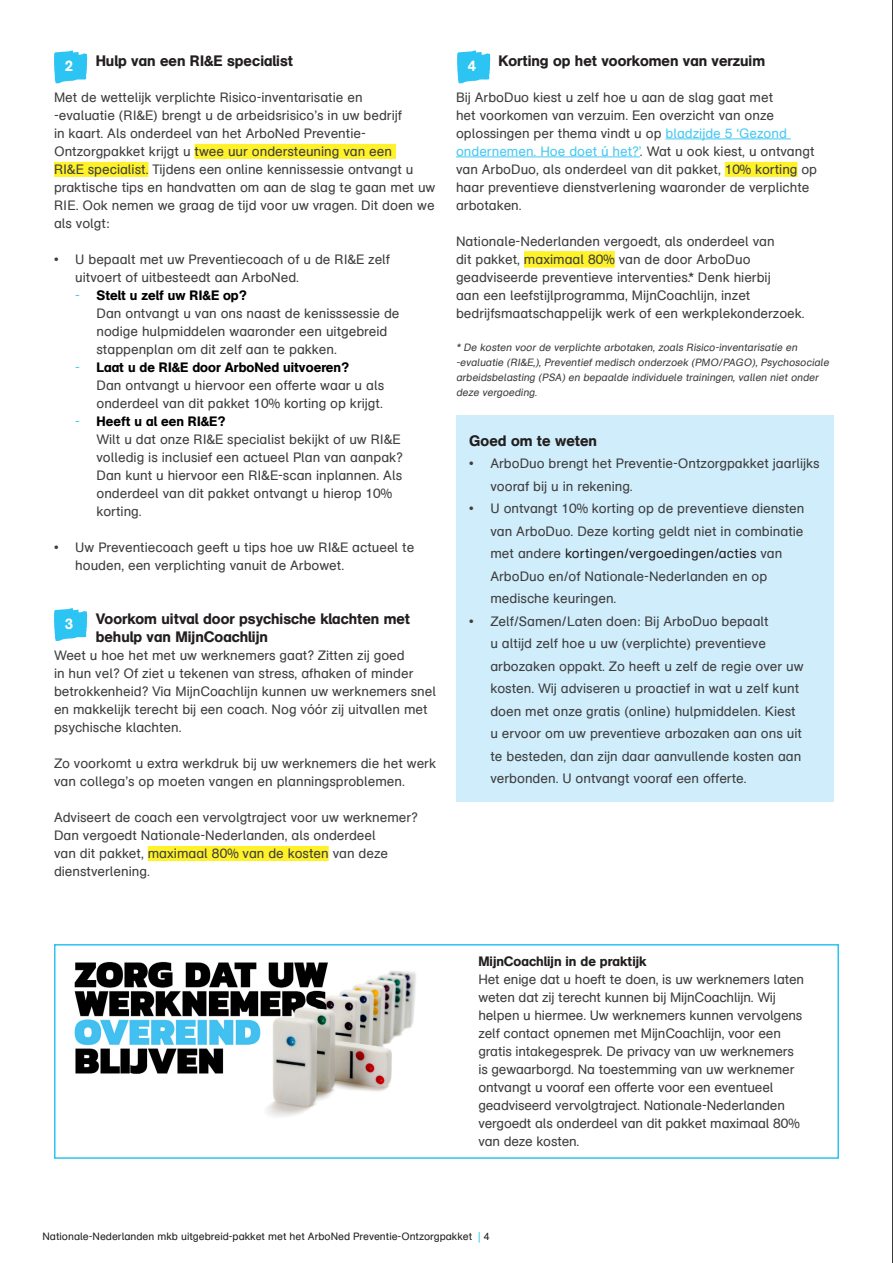
<style>
.page{position:relative;width:893px;height:1263px;background:#fff}
.page>*{position:absolute;margin:0;border:0;box-sizing:border-box;transform-origin:0 0}
.Alineakop{font:15px/18px "AG Schoolbook Medium A";color:#231f20}
.Alineakop_wit{font:15px "AG Schoolbook Medium A";color:#fff}
.Platte_tekst{font:13.5px/18px "AG Schoolbook Regular A";color:#3e3e3f}
.Alineakop-2{font:13.5px/18px "AG Schoolbook Regular A";color:#3e3e3f}
.Alineakop-3{font:13.5px "AG Schoolbook Medium A";color:#231f20}
.Platte_tekst-2{font:italic 10.5px/15px "AG Schoolbook Regular A";color:#3e3e3f}
.t1{font:10.5px "AG Schoolbook Regular A";color:#231f20}
.s1{color:#47c9f4}
.s2{font-family:"AG Schoolbook Medium A";color:#000}
.s3{color:#231f20}
.s4{color:#2bc4f3}
</style>
<div class="page">
<div style="left:195px;top:144px;width:201px;height:15px;background:#fff229"></div>
<div style="left:54px;top:162px;width:94px;height:15px;background:#fff229"></div>
<div style="left:148px;top:846px;width:181px;height:15px;background:#fff229"></div>
<hr style="left:665px;top:139px;width:126px;height:1px;background:#47c9f4">
<hr style="left:456px;top:157px;width:184px;height:1px;background:#47c9f4">
<div style="left:725px;top:162px;width:72px;height:15px;background:#fff229"></div>
<div style="left:524px;top:251px;width:91px;height:17px;background:#fff229"></div>
<hr style="left:892px;top:0;width:1px;height:1263px;background:#231f20">
<svg style="left:54px;top:51px;width:33px;height:33px"></svg>
<svg style="left:457px;top:51px;width:33px;height:33px"></svg>
<div style="left:456px;top:415px;width:378px;height:386px;background:#d0edfb"></div>
<svg style="left:54px;top:608px;width:33px;height:33px"></svg>
<img style="left:74px;top:961px;width:342px;height:156px">
<div style="left:54px;top:944px;width:785px;height:215px;border:2px solid #2bc4f3"></div>
<p class="Alineakop" style="left:96px;top:52px;width:199px">Hulp van een RI&amp;E specialist</p>
<p class="Platte_tekst" style="left:54px;top:88px;width:383px">Met de wettelijk verplichte Risico-inventarisatie en<br>-evaluatie (RI&amp;E) brengt u de arbeidsrisico’s in uw bedrijf<br>in kaart. Als onderdeel van het ArboNed Preventie-Ontzorgpakket krijgt u twee uur ondersteuning van een<br>RI&amp;E specialist. Tijdens een online kennissessie ontvangt u praktische tips en handvatten om aan de slag te gaan met uw RIE. Ook nemen we graag de tijd voor uw vragen. Dit doen we als volgt:</p>
<p class="Platte_tekst" style="left:75px;top:250px;width:316px;text-indent:-21px">• U bepaalt met uw Preventiecoach of u de RI&amp;E zelf uitvoert of uitbesteedt aan ArboNed.</p>
<p class="Platte_tekst" style="left:97px;top:286px;width:304px;text-indent:-21px"><span class="s1">-</span> <span class="s2">Stelt u zelf uw RI&amp;E op?<br></span>Dan ontvangt u van ons naast de kenisssessie de nodige hulpmiddelen waaronder een uitgebreid stappenplan om dit zelf aan te pakken.</p>
<p class="Platte_tekst" style="left:97px;top:358px;width:289px;text-indent:-21px"><span class="s1">-</span> <span class="s2">Laat u de RI&amp;E door ArboNed uitvoeren?<br></span>Dan ontvangt u hiervoor een offerte waar u als onderdeel van dit pakket 10% korting op krijgt.</p>
<p class="Platte_tekst" style="left:97px;top:412px;width:308px;text-indent:-21px"><span class="s1">-</span> <span class="s2">Heeft u al een RI&amp;E?<br></span>Wilt u dat onze RI&amp;E specialist bekijkt of uw RI&amp;E volledig is inclusief een actueel Plan van aanpak?<br>Dan kunt u hiervoor een RI&amp;E-scan inplannen. Als onderdeel van dit pakket ontvangt u hierop 10% korting.</p>
<p class="Platte_tekst" style="left:75px;top:538px;width:341px;text-indent:-21px">• Uw Preventiecoach geeft u tips hoe uw RI&amp;E actueel te houden, een verplichting vanuit de Arbowet.</p>
<p class="Alineakop" style="left:498px;top:52px;width:268px">Korting op het voorkomen van verzuim</p>
<p class="Platte_tekst" style="left:456px;top:88px;width:363px">Bij ArboDuo kiest u zelf hoe u aan de slag gaat met<br>het voorkomen van verzuim. Een overzicht van onze oplossingen per thema vindt u op <span class="s1">bladzijde 5 ‘Gezond ondernemen. Hoe doet ú het?’</span>. Wat u ook kiest, u ontvangt van ArboDuo, als onderdeel van dit pakket, 10% korting op haar preventieve dienstverlening waaronder de verplichte arbotaken.</p>
<p class="Platte_tekst" style="left:456px;top:232px;width:350px">Nationale-Nederlanden vergoedt, als onderdeel van<br>dit pakket, maximaal 80% van de door ArboDuo geadviseerde preventieve interventies.* Denk hierbij<br>aan een leefstijlprogramma, MijnCoachlijn, inzet bedrijfsmaatschappelijk werk of een werkplekonderzoek.</p>
<p class="Platte_tekst-2" style="left:456px;top:340px;width:376px">* De kosten voor de verplichte arbotaken, zoals Risico-inventarisatie en -evaluatie (RI&amp;E,), Preventief medisch onderzoek (PMO/PAGO), Psychosociale arbeidsbelasting (PSA) en bepaalde individuele trainingen, vallen niet onder deze vergoeding.</p>
<p class="Alineakop_wit" style="left:65px;top:57px;width:10px">2</p>
<p class="Alineakop_wit" style="left:468px;top:57px;width:10px">4</p>
<p class="Alineakop" style="left:469px;top:431px;width:129px">Goed om te weten</p>
<p class="Platte_tekst" style="left:490px;top:452px;width:331px;line-height:22.5px;text-indent:-21px">• ArboDuo brengt het Preventie-Ontzorgpakket jaarlijks vooraf bij u in rekening.</p>
<p class="Platte_tekst" style="left:490px;top:497px;width:315px;line-height:22.5px;text-indent:-21px">• U ontvangt 10% korting op de preventieve diensten van ArboDuo. Deze korting geldt niet in combinatie met andere <span class="s3">kortingen/vergoedingen/acties</span> van ArboDuo en/of Nationale-Nederlanden en op medische keuringen.</p>
<p class="Platte_tekst" style="left:490px;top:610px;width:315px;line-height:22.5px;text-indent:-21px">• Zelf/Samen/Laten doen: Bij ArboDuo bepaalt<br>u altijd zelf hoe u uw (verplichte) preventieve arbozaken oppakt. Zo heeft u zelf de regie over uw kosten. Wij adviseren u proactief in wat u zelf kunt doen met onze gratis (online) hulpmiddelen. Kiest u ervoor om uw preventieve arbozaken aan ons uit te besteden, dan zijn daar aanvullende kosten aan verbonden. U ontvangt vooraf een offerte.</p>
<p class="Alineakop" style="left:96px;top:610px;width:316px">Voorkom uitval door psychische klachten met behulp van MijnCoachlijn</p>
<p class="Alineakop-2" style="left:54px;top:646px;width:384px">Weet u hoe het met uw werknemers gaat? Zitten zij goed<br>in hun vel? Of ziet u tekenen van stress, afhaken of minder betrokkenheid? Via MijnCoachlijn kunnen uw werknemers snel en makkelijk terecht bij een coach. Nog vóór zij uitvallen met psychische klachten.</p>
<p class="Platte_tekst" style="left:54px;top:754px;width:384px">Zo voorkomt u extra werkdruk bij uw werknemers die het werk van collega’s op moeten vangen en planningsproblemen.</p>
<p class="Platte_tekst" style="left:54px;top:808px;width:365px">Adviseert de coach een vervolgtraject voor uw werknemer?<br>Dan vergoedt Nationale-Nederlanden, als onderdeel<br>van dit pakket, maximaal 80% van de kosten van deze dienstverlening.</p>
<p class="Alineakop_wit" style="left:65px;top:614px;width:10px">3</p>
<p class="Alineakop-3" style="left:478px;top:953px;width:170px">MijnCoachlijn in de praktijk</p>
<p class="Platte_tekst" style="left:478px;top:971px;width:327px">Het enige dat u hoeft te doen, is uw werknemers laten weten dat zij terecht kunnen bij MijnCoachlijn. Wij helpen u hiermee. Uw werknemers kunnen vervolgens zelf contact opnemen met MijnCoachlijn, voor een gratis intakegesprek. De privacy van uw werknemers is gewaarborgd. Na toestemming van uw werknemer ontvangt u vooraf een offerte voor een eventueel geadviseerd vervolgtraject. Nationale-Nederlanden vergoedt als onderdeel van dit pakket maximaal 80%</p>
<p class="Platte_tekst" style="left:478px;top:1133px;width:103px">van deze kosten.</p>
<p class="t1" style="left:43px;top:1230px;width:449px">Nationale-Nederlanden mkb uitgebreid-pakket met het ArboNed Preventie-Ontzorgpakket <span class="s4">|</span> 4</p>
</div>
